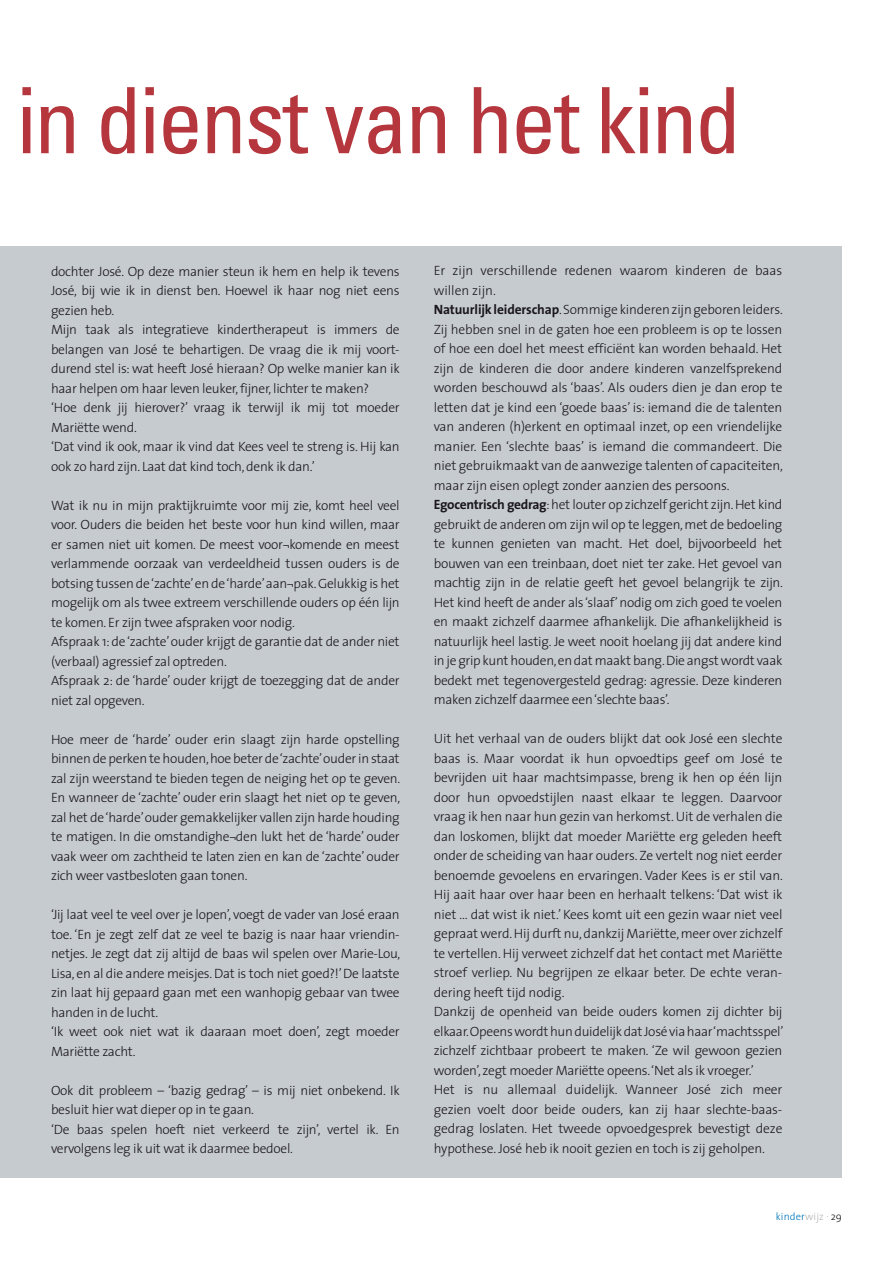
<style>
.page{position:relative;width:893px;height:1263px;background:#fff}
.page>*{position:absolute;margin:0;border:0;box-sizing:border-box;transform-origin:0 0}
.t1{font:condensed 91.5px "Univers";letter-spacing:-.025em;color:#b5363d}
.t2{font:300 13.5px/19.5px "The Sans";letter-spacing:-.02em;color:#1a171c}
.t3{font:300 10.5px "The Sans";letter-spacing:.01em;color:#0075b8}
.s1{font-weight:700}
.s2{color:#b1b3b4}
.s3{color:#1a171c}
</style>
<div class="page">
<div style="left:0;top:247px;width:842px;height:931px;background:#c6cbd0"></div>
<h1 class="t1" style="left:17px;top:63px;width:726px">in dienst van het kind</h1>
<p class="t2" style="left:51px;top:261px;width:350px">dochter José. Op deze manier steun ik hem en help ik tevens José, bij wie ik in dienst ben. Hoewel ik haar nog niet eens gezien heb.<br>Mijn taak als integratieve kindertherapeut is immers de belangen van José te behartigen. De vraag die ik mij voort&shy;durend stel is: wat heeft José hieraan? Op welke manier kan ik haar helpen om haar leven leuker, fijner, lichter te maken?<br>‘Hoe denk jij hierover?’ vraag ik terwijl ik mij tot moeder Mariëtte wend.<br>‘Dat vind ik ook, maar ik vind dat Kees veel te streng is. Hij kan ook zo hard zijn. Laat dat kind toch, denk ik dan.’</p>
<p class="t2" style="left:51px;top:495px;width:350px">Wat ik nu in mijn praktijkruimte voor mij zie, komt heel veel voor. Ouders die beiden het beste voor hun kind willen, maar er samen niet uit komen. De meest voor¬komende en meest verlammende oorzaak van verdeeldheid tussen ouders is de botsing tussen de ‘zachte’ en de ‘harde’ aan¬pak. Gelukkig is het mogelijk om als twee extreem verschillende ouders op één lijn te komen. Er zijn twee afspraken voor nodig.<br>Afspraak 1: de ‘zachte’ ouder krijgt de garantie dat de ander niet (verbaal) agressief zal optreden.<br>Afspraak 2: de ‘harde’ ouder krijgt de toezegging dat de ander niet zal opgeven.</p>
<p class="t2" style="left:51px;top:729px;width:351px;text-align:justify">Hoe meer de ‘harde’ ouder erin slaagt zijn harde opstelling binnen de perken te houden, hoe beter de ‘zachte’ ouder in staat zal zijn weerstand te bieden tegen de neiging het op te geven.<br>En wanneer de ‘zachte’ ouder erin slaagt het niet op te geven, zal het de ‘harde’ ouder gemakkelijker vallen zijn harde houding te matigen. In die omstandighe¬den lukt het de ‘harde’ ouder vaak weer om zachtheid te laten zien en kan de ‘zachte’ ouder zich weer vastbesloten gaan tonen.</p>
<p class="t2" style="left:51px;top:904px;width:351px">‘Jij laat veel te veel over je lopen’, voegt de vader van José eraan toe. ‘En je zegt zelf dat ze veel te bazig is naar haar vriendin&shy;netjes. Je zegt dat zij altijd de baas wil spelen over Marie-Lou, Lisa, en al die andere meisjes. Dat is toch niet goed?!’ De laatste zin laat hij gepaard gaan met een wanhopig gebaar van twee handen in de lucht.<br>‘Ik weet ook niet wat ik daaraan moet doen’, zegt moeder Mariëtte zacht.</p>
<p class="t2" style="left:51px;top:1080px;width:350px">Ook dit probleem – ‘bazig gedrag’ – is mij niet onbekend. Ik besluit hier wat dieper op in te gaan.<br>‘De baas spelen hoeft niet verkeerd te zijn’, vertel ik. En vervolgens leg ik uit wat ik daarmee bedoel.</p>
<p class="t2" style="left:434px;top:261px;width:351px">Er zijn verschillende redenen waarom kinderen de baas willen zijn.<br><span class="s1">Natuurlijk leiderschap</span>. Sommige kinderen zijn geboren leiders.<br>Zij hebben snel in de gaten hoe een probleem is op te lossen of hoe een doel het meest efficiënt kan worden behaald. Het zijn de kinderen die door andere kinderen vanzelfsprekend worden beschouwd als ‘baas’. Als ouders dien je dan erop te letten dat je kind een ‘goede baas’ is: iemand die de talenten van anderen (h)erkent en optimaal inzet, op een vriendelijke manier. Een ‘slechte baas’ is iemand die commandeert. Die niet gebruikmaakt van de aanwezige talenten of capaciteiten, maar zijn eisen oplegt zonder aanzien des persoons.<br><span class="s1">Egocentrisch gedrag</span>: het louter op zichzelf gericht zijn. Het kind gebruikt de anderen om zijn wil op te leggen, met de bedoeling te kunnen genieten van macht. Het doel, bijvoorbeeld het bouwen van een treinbaan, doet niet ter zake. Het gevoel van machtig zijn in de relatie geeft het gevoel belangrijk te zijn.<br>Het kind heeft de ander als ‘slaaf’ nodig om zich goed te voelen en maakt zichzelf daarmee afhankelijk. Die afhankelijkheid is natuurlijk heel lastig. Je weet nooit hoelang jij dat andere kind in je grip kunt houden, en dat maakt bang. Die angst wordt vaak bedekt met tegenovergesteld gedrag: agressie. Deze kinderen maken zichzelf daarmee een ‘slechte baas’.</p>
<p class="t2" style="left:434px;top:729px;width:351px">Uit het verhaal van de ouders blijkt dat ook José een slechte baas is. Maar voordat ik hun opvoedtips geef om José te bevrijden uit haar machtsimpasse, breng ik hen op één lijn door hun opvoedstijlen naast elkaar te leggen. Daarvoor vraag ik hen naar hun gezin van herkomst. Uit de verhalen die dan loskomen, blijkt dat moeder Mariëtte erg geleden heeft onder de scheiding van haar ouders. Ze vertelt nog niet eerder benoemde gevoelens en ervaringen. Vader Kees is er stil van.<br>Hij aait haar over haar been en herhaalt telkens: ‘Dat wist ik niet … dat wist ik niet.’ Kees komt uit een gezin waar niet veel gepraat werd. Hij durft nu, dankzij Mariëtte, meer over zichzelf te vertellen. Hij verweet zichzelf dat het contact met Mariëtte stroef verliep. Nu begrijpen ze elkaar beter. De echte veran&shy;dering heeft tijd nodig.<br>Dankzij de openheid van beide ouders komen zij dichter bij elkaar. Opeens wordt hun duidelijk dat José via haar ‘machtsspel’ zichzelf zichtbaar probeert te maken. ‘Ze wil gewoon gezien worden’, zegt moeder Mariëtte opeens. ‘Net als ik vroeger.’<br>Het is nu allemaal duidelijk. Wanneer José zich meer gezien voelt door beide ouders, kan zij haar slechte-baas&shy;gedrag loslaten. Het tweede opvoedgesprek bevestigt deze hypothese. José heb ik nooit gezien en toch is zij geholpen.</p>
<p class="t3" style="left:776px;top:1207px;width:68px">kinder<span class="s2">wijz </span><sup>.</sup> <span class="s3">29</span></p>
</div>
